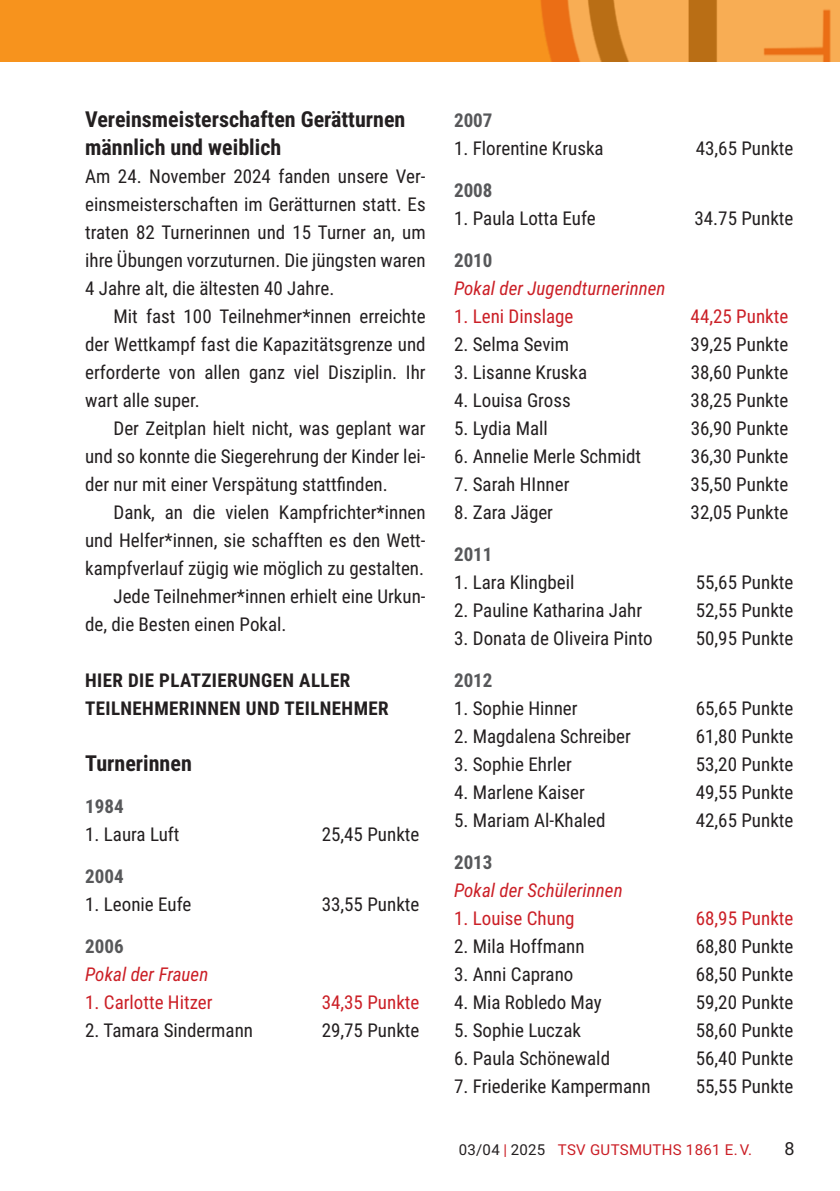
<style>
.page{position:relative;width:840px;height:1191px;background:#fff}
.page>*{position:absolute;margin:0;border:0;box-sizing:border-box;transform-origin:0 0}
.t1{font:700 22px/28px "Roboto Condensed";color:#231f20}
.t2{font:19px/28px "Roboto Condensed";color:#231f20;text-align:justify}
.t3{font:19px "Roboto Condensed";color:#cb1f26}
.t4{font:italic 19px "Roboto Condensed";color:#cb1f26}
.t5{font:700 19px/28px "Roboto Condensed";letter-spacing:.02em;color:#231f20}
.t6{font:700 19px "Roboto Condensed";color:#57585a}
.t7{font:18px "Roboto";color:#231f20}
.t8{font:15px "Roboto";letter-spacing:.02em;color:#cb1f26}
.s1{color:#231f20}
.s2{font-family:"Roboto Condensed"}
</style>
<div class="page">
<div style="left:0;top:0;width:839px;height:61px;background:#f7931d"></div>
<img style="left:540px;top:0;width:299px;height:61px">
<p class="t1" style="left:85px;top:104px;width:321px">Vereinsmeisterschaften Gerätturnen männlich und weiblich</p>
<p class="t2" style="left:85px;top:161px;width:342px">Am 24. November 2024 fanden unsere Ver&shy;einsmeisterschaften im Gerätturnen statt. Es traten 82 Turnerinnen und 15 Turner an, um ihre Übungen vorzuturnen. Die jüngsten waren 4 Jahre alt, die ältesten 40 Jahre.</p>
<p class="t2" style="left:85px;top:301px;width:342px;text-indent:28px">Mit fast 100 Teilnehmer*innen erreichte der Wettkampf fast die Kapazitätsgrenze und erforderte von allen ganz viel Disziplin. Ihr wart alle super.</p>
<p class="t2" style="left:85px;top:413px;width:342px;text-indent:28px">Der Zeitplan hielt nicht, was geplant war und so konnte die Siegerehrung der Kinder lei&shy;der nur mit einer Verspätung stattfinden.</p>
<p class="t2" style="left:113px;top:497px;width:313px">Dank, an die vielen Kampfrichter*innen</p>
<p class="t2" style="left:85px;top:525px;width:342px">und Helfer*innen, sie schafften es den Wett-</p>
<p class="t2" style="left:85px;top:553px;width:340px">kampfverlauf zügig wie möglich zu gestalten.</p>
<p class="t2" style="left:113px;top:581px;width:313px">Jede Teilnehmer*innen erhielt eine Urkun-</p>
<p class="t2" style="left:85px;top:609px;width:203px">de, die Besten einen Pokal.</p>
<p class="t5" style="left:85px;top:665px;width:305px">HIER DIE PLATZIERUNGEN ALLER<br>TEILNEHMERINNEN UND TEILNEHMER</p>
<p class="t1" style="left:85px;top:748px;width:108px">Turnerinnen</p>
<p class="t6" style="left:85px;top:792px;width:40px">1984</p>
<p class="t2" style="left:85px;top:819px;width:96px">1. Laura Luft</p>
<p class="t2" style="left:321px;top:819px;width:99px">25,45 Punkte</p>
<p class="t6" style="left:85px;top:862px;width:40px">2004</p>
<p class="t2" style="left:85px;top:889px;width:108px">1. Leonie Eufe</p>
<p class="t2" style="left:321px;top:889px;width:99px">33,55 Punkte</p>
<p class="t6" style="left:85px;top:932px;width:40px">2006</p>
<p class="t4" style="left:85px;top:960px;width:125px">Pokal der Frauen</p>
<p class="t3" style="left:85px;top:989px;width:129px">1. Carlotte Hitzer</p>
<p class="t3" style="left:321px;top:989px;width:99px">34,35 Punkte</p>
<p class="t2" style="left:85px;top:1015px;width:169px">2. Tamara Sindermann</p>
<p class="t2" style="left:321px;top:1015px;width:99px">29,75 Punkte</p>
<p class="t6" style="left:454px;top:107px;width:40px">2007</p>
<p class="t2" style="left:454px;top:133px;width:151px">1. Florentine Kruska</p>
<p class="t2" style="left:695px;top:133px;width:99px">43,65 Punkte</p>
<p class="t6" style="left:454px;top:177px;width:40px">2008</p>
<p class="t2" style="left:454px;top:203px;width:143px">1. Paula Lotta Eufe</p>
<p class="t2" style="left:694px;top:203px;width:100px">34.75 Punkte</p>
<p class="t6" style="left:454px;top:247px;width:40px">2010</p>
<p class="t4" style="left:454px;top:275px;width:213px">Pokal der Jugendturnerinnen</p>
<p class="t3" style="left:454px;top:303px;width:121px">1. Leni Dinslage</p>
<p class="t3" style="left:690px;top:303px;width:99px">44,25 Punkte</p>
<p class="t2" style="left:454px;top:329px;width:116px">2. Selma Sevim</p>
<p class="t2" style="left:690px;top:329px;width:99px">39,25 Punkte</p>
<p class="t2" style="left:454px;top:357px;width:135px">3. Lisanne Kruska</p>
<p class="t2" style="left:690px;top:357px;width:99px">38,60 Punkte</p>
<p class="t2" style="left:454px;top:385px;width:118px">4. Louisa Gross</p>
<p class="t2" style="left:690px;top:385px;width:99px">38,25 Punkte</p>
<p class="t2" style="left:454px;top:413px;width:95px">5. Lydia Mall</p>
<p class="t2" style="left:690px;top:413px;width:99px">36,90 Punkte</p>
<p class="t2" style="left:454px;top:441px;width:188px">6. Annelie Merle Schmidt</p>
<p class="t2" style="left:690px;top:441px;width:99px">36,30 Punkte</p>
<p class="t2" style="left:454px;top:469px;width:117px">7. Sarah HInner</p>
<p class="t2" style="left:690px;top:469px;width:99px">35,50 Punkte</p>
<p class="t2" style="left:454px;top:497px;width:100px">8. Zara Jäger</p>
<p class="t2" style="left:690px;top:497px;width:99px">32,05 Punkte</p>
<p class="t6" style="left:454px;top:541px;width:40px">2011</p>
<p class="t2" style="left:454px;top:567px;width:122px">1. Lara Klingbeil</p>
<p class="t2" style="left:695px;top:567px;width:99px">55,65 Punkte</p>
<p class="t2" style="left:454px;top:595px;width:189px">2. Pauline Katharina Jahr</p>
<p class="t2" style="left:695px;top:595px;width:99px">52,55 Punkte</p>
<p class="t2" style="left:454px;top:623px;width:200px">3. Donata de Oliveira Pinto</p>
<p class="t2" style="left:695px;top:623px;width:99px">50,95 Punkte</p>
<p class="t6" style="left:454px;top:667px;width:40px">2012</p>
<p class="t2" style="left:454px;top:693px;width:125px">1. Sophie Hinner</p>
<p class="t2" style="left:695px;top:693px;width:99px">65,65 Punkte</p>
<p class="t2" style="left:454px;top:721px;width:178px">2. Magdalena Schreiber</p>
<p class="t2" style="left:695px;top:721px;width:99px">61,80 Punkte</p>
<p class="t2" style="left:454px;top:749px;width:119px">3. Sophie Ehrler</p>
<p class="t2" style="left:695px;top:749px;width:99px">53,20 Punkte</p>
<p class="t2" style="left:454px;top:777px;width:132px">4. Marlene Kaiser</p>
<p class="t2" style="left:695px;top:777px;width:99px">49,55 Punkte</p>
<p class="t2" style="left:454px;top:805px;width:153px">5. Mariam Al-Khaled</p>
<p class="t2" style="left:695px;top:805px;width:99px">42,65 Punkte</p>
<p class="t6" style="left:454px;top:849px;width:40px">2013</p>
<p class="t4" style="left:454px;top:877px;width:170px">Pokal der Schülerinnen</p>
<p class="t3" style="left:454px;top:905px;width:122px">1. Louise Chung</p>
<p class="t3" style="left:695px;top:905px;width:99px">68,95 Punkte</p>
<p class="t2" style="left:454px;top:931px;width:132px">2. Mila Hoffmann</p>
<p class="t2" style="left:695px;top:931px;width:99px">68,80 Punkte</p>
<p class="t2" style="left:454px;top:959px;width:121px">3. Anni Caprano</p>
<p class="t2" style="left:695px;top:959px;width:99px">68,50 Punkte</p>
<p class="t2" style="left:454px;top:987px;width:149px">4. Mia Robledo May</p>
<p class="t2" style="left:695px;top:987px;width:99px">59,20 Punkte</p>
<p class="t2" style="left:454px;top:1015px;width:128px">5. Sophie Luczak</p>
<p class="t2" style="left:695px;top:1015px;width:99px">58,60 Punkte</p>
<p class="t2" style="left:454px;top:1043px;width:157px">6. Paula Schönewald</p>
<p class="t2" style="left:695px;top:1043px;width:99px">56,40 Punkte</p>
<p class="t2" style="left:454px;top:1071px;width:198px">7. Friederike Kampermann</p>
<p class="t2" style="left:695px;top:1071px;width:99px">55,55 Punkte</p>
<p class="t8" style="left:458px;top:1138px;width:294px"><span class="s1">03/04</span> <span class="s2">|</span> <span class="s1">2025</span> TSV GUTSMUTHS 1861 E. V.</p>
<p class="t7" style="left:784px;top:1136px;width:12px">8</p>
</div>
